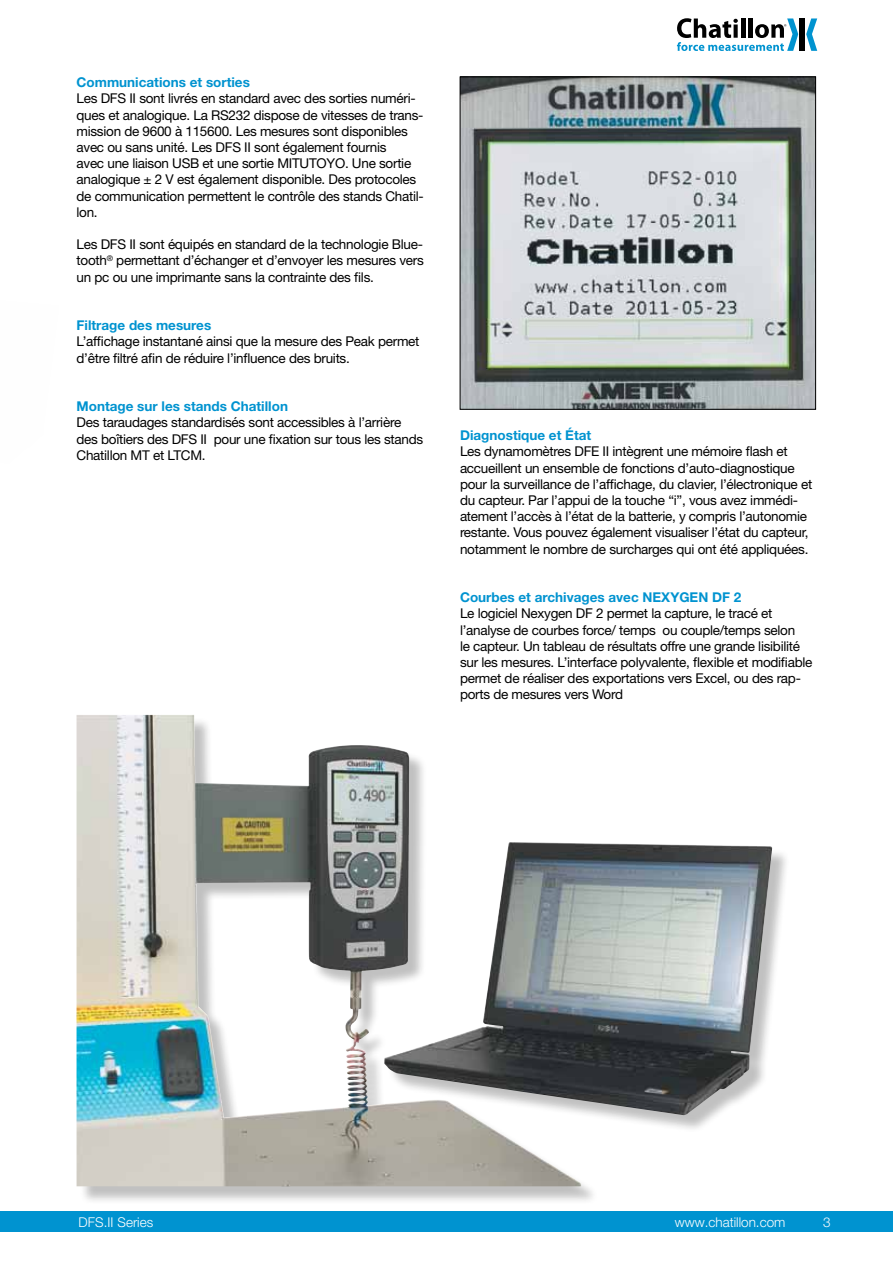
<style>
.page{position:relative;width:893px;height:1263px;background:#fff}
.page>*{position:absolute;margin:0;border:0;box-sizing:border-box;transform-origin:0 0}
.t1{font:13.5px/16.2px "Helvetica Neue";letter-spacing:-.02em;color:#000}
.t2{font:700 13.5px "Helvetica Neue";color:#0093d0}
.t3{font:300 13.5px "Helvetica Neue";color:#fff}
</style>
<div class="page">
<img style="left:462px;top:79px;width:352px;height:329px">
<div style="left:460px;top:77px;width:356px;height:333px;border:1px solid #000"></div>
<div style="left:79px;top:717px;width:712px;height:488px;background:#000;opacity:.25"></div>
<img style="left:77px;top:715px;width:504px;height:471px">
<div style="left:0;top:1211px;width:893px;height:21px;background:#0093d0"></div>
<div style="left:799px;top:18px;width:6px;height:33px;background:#000"></div>
<svg style="left:806px;top:18px;width:11px;height:33px"></svg>
<svg style="left:677px;top:18px;width:121px;height:33px"></svg>
<p class="t2" style="left:77px;top:74px;width:175px">Communications et sorties</p>
<p class="t1" style="left:77px;top:90px;width:349px">Les DFS II sont livrés en standard avec des sorties numéri&shy;ques et analogique. La RS232 dispose de vitesses de trans&shy;mission de 9600 à 115600. Les mesures sont disponibles avec ou sans unité. Les DFS II sont également fournis<br>avec une liaison USB et une sortie MITUTOYO. Une sortie analogique ± 2 V est également disponible. Des protocoles de communication permettent le contrôle des stands Chatil&shy;lon.</p>
<p class="t1" style="left:77px;top:236px;width:349px;text-align:justify">Les DFS II sont équipés en standard de la technologie Blue&shy;tooth<sup>®</sup> permettant d’échanger et d’envoyer les mesures vers un pc ou une imprimante sans la contrainte des fils.</p>
<p class="t2" style="left:77px;top:317px;width:136px">Filtrage des mesures</p>
<p class="t1" style="left:77px;top:333px;width:344px">L’affichage instantané ainsi que la mesure des Peak permet d’être filtré afin de réduire l’influence des bruits.</p>
<p class="t2" style="left:77px;top:398px;width:213px">Montage sur les stands Chatillon</p>
<p class="t1" style="left:77px;top:414px;width:348px">Des taraudages standardisés sont accessibles à l’arrière des boîtiers des DFS II pour une fixation sur tous les stands<br>Chatillon MT et LTCM.</p>
<p class="t2" style="left:460px;top:427px;width:133px">Diagnostique et État</p>
<p class="t1" style="left:460px;top:443px;width:354px">Les dynamomètres DFE II intègrent une mémoire flash et accueillent un ensemble de fonctions d’auto-diagnostique pour la surveillance de l’affichage, du clavier, l’électronique et du capteur. Par l’appui de la touche “i”, vous avez immédi&shy;atement l’accès à l’état de la batterie, y compris l’autonomie restante. Vous pouvez également visualiser l’état du capteur, notamment le nombre de surcharges qui ont été appliquées.</p>
<p class="t2" style="left:460px;top:589px;width:283px">Courbes et archivages avec NEXYGEN DF 2</p>
<p class="t1" style="left:460px;top:605px;width:354px">Le logiciel Nexygen DF 2 permet la capture, le tracé et l’analyse de courbes force/ temps ou couple/temps selon<br>le capteur. Un tableau de résultats offre une grande lisibilité sur les mesures. L’interface polyvalente, flexible et modifiable permet de réaliser des exportations vers Excel, ou des rap&shy;ports de mesures vers Word</p>
<p class="t3" style="left:79px;top:1214px;width:76px">DFS.II Series</p>
<p class="t3" style="left:675px;top:1214px;width:112px">www.chatillon.com</p>
<p class="t3" style="left:823px;top:1214px;width:9px">3</p>
</div>
